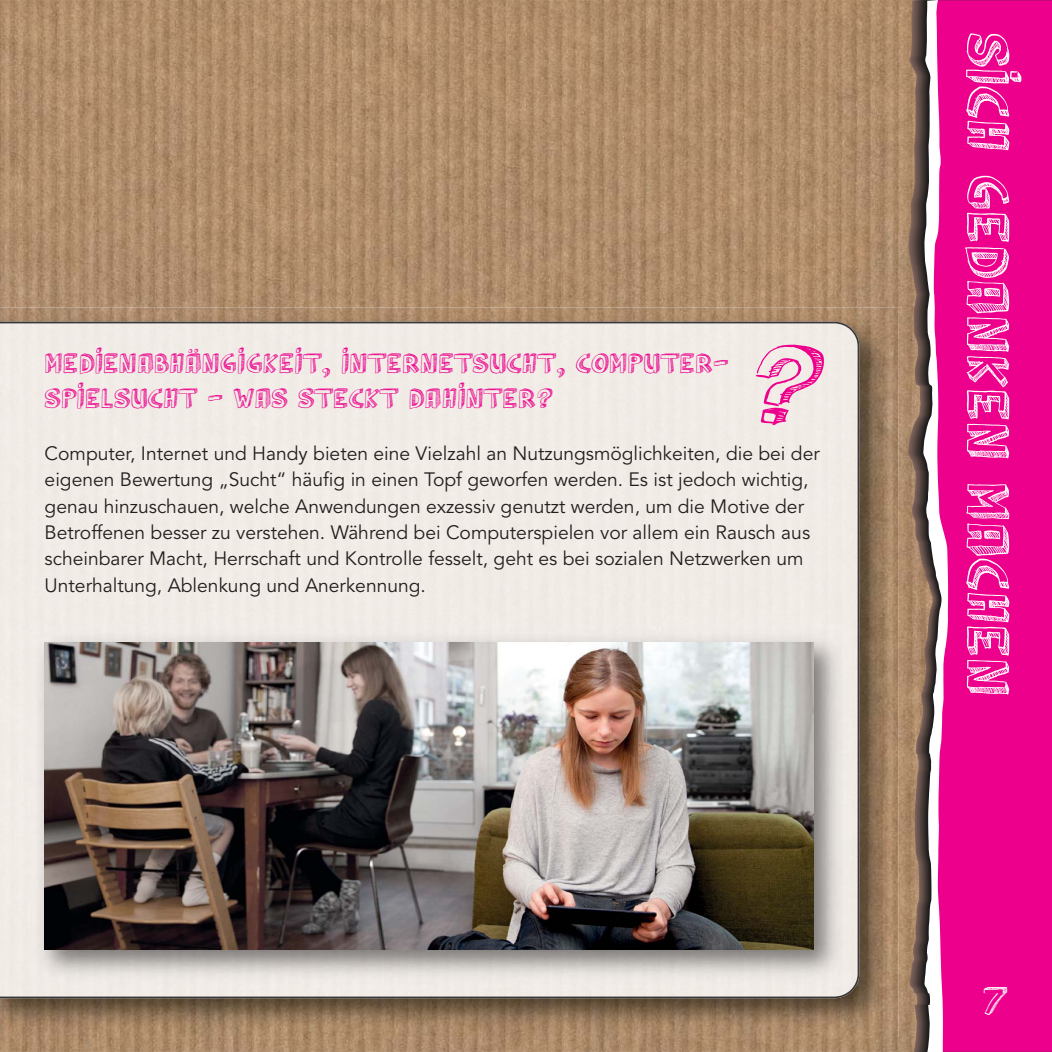
<style>
.page{position:relative;width:1052px;height:1052px;background:#fff}
.page>*{position:absolute;margin:0;border:0;box-sizing:border-box;transform-origin:0 0}
.t1{font:52.5px "Cul De Sac";color:#fff}
.t2{font:35px "Cul De Sac";color:#fff}
.t3{font:24.5px/35px "Cul De Sac";color:#ec008c}
.t4{font:19.25px/26.2px "Avenir LT Std";color:#231f20}
</style>
<div class="page">
<img style="left:0;top:0;width:907px;height:1052px">
<img style="left:0;top:308px;width:898px;height:60px">
<img style="left:839px;top:368px;width:59px;height:669px">
<img style="left:0;top:998px;width:839px;height:39px">
<div style="left:0;top:322px;width:859px;height:676px;background:#f1ebe6"></div>
<div style="left:948px;top:0;width:104px;height:1052px;background:#ec008c"></div>
<svg style="left:907px;top:0;width:41px;height:1052px"></svg>
<img style="left:28px;top:626px;width:822px;height:360px">
<img style="left:45px;top:643px;width:769px;height:307px">
<div style="left:747px;top:337px;width:79px;height:95px;background:#f1ebe6"></div>
<p class="t3" style="left:45px;top:348px;width:686px">MEDIENABHÄNGIGKEIT, INTERNETSUCHT, COMPUTER-<br>SPIELSUCHT - WAS STECKT DAHINTER?</p>
<p class="t4" style="left:45px;top:441px;width:776px">Computer, Internet und Handy bieten eine Vielzahl an Nutzungsmöglichkeiten, die bei der eigenen Bewertung „Sucht“ häufig in einen Topf geworfen werden. Es ist jedoch wichtig, genau hinzuschauen, welche Anwendungen exzessiv genutzt werden, um die Motive der Betroffenen besser zu verstehen. Während bei Computerspielen vor allem ein Rausch aus scheinbarer Macht, Herrschaft und Kontrolle fesselt, geht es bei sozialen Netzwerken um Unterhaltung, Ablenkung und Anerkennung.</p>
<h1 class="t1" style="left:1019px;top:32px;width:666px;rotate:90deg">SICH GEDANKEN MACHEN</h1>
<h2 class="t2" style="left:982px;top:979px;width:28px">7</h2>
</div>
